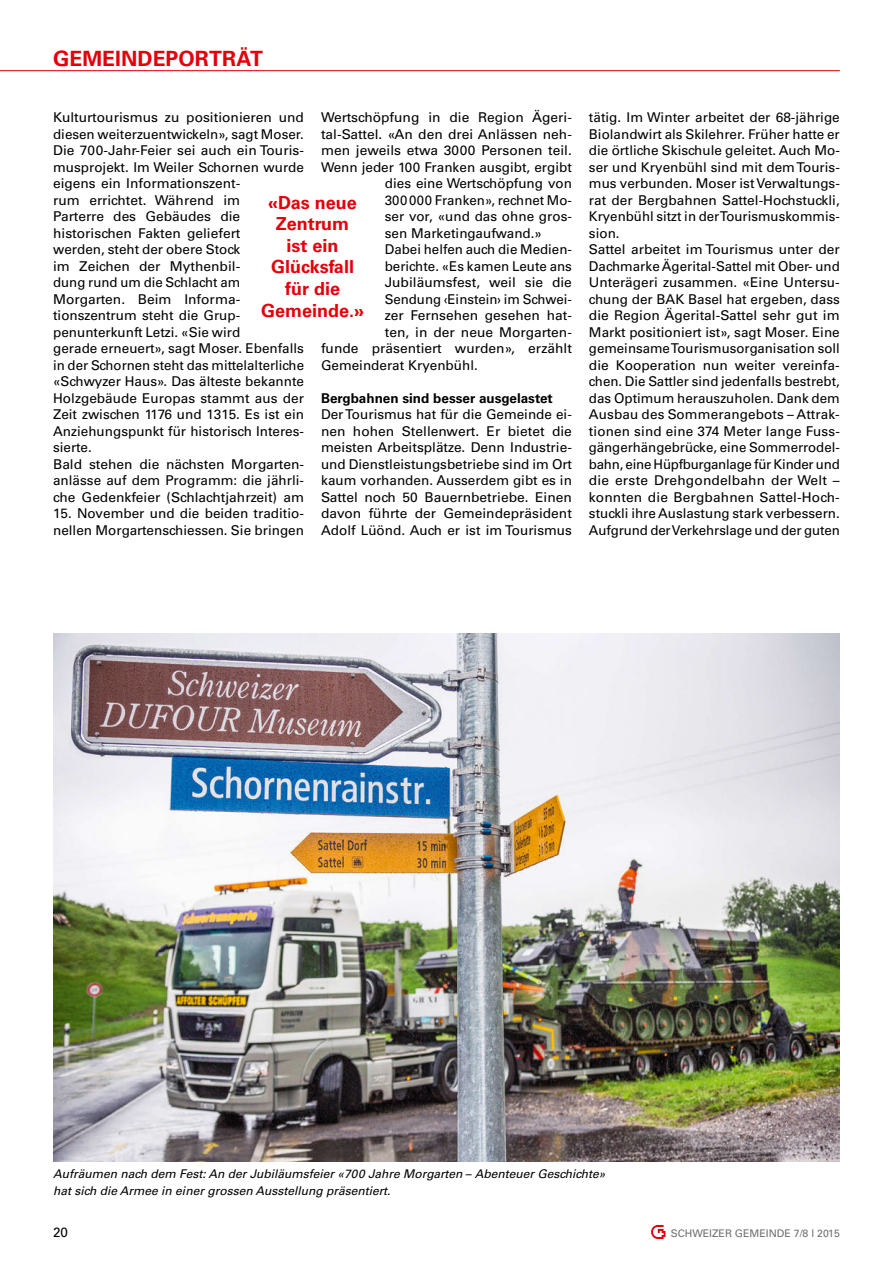
<style>
.page{position:relative;width:893px;height:1263px;background:#fff}
.page>*{position:absolute;margin:0;border:0;box-sizing:border-box;transform-origin:0 0}
.t1{font:700 21px "Univers LT Std";letter-spacing:.005em;color:#e3000b}
.t2{font:700 18px/21.6px "Univers LT Std";color:#e3000b;text-align:center}
.t3{font:13.5px/16.5px "Univers LT Std";color:#000}
.t4{font:700 13.5px "Univers LT Std";color:#000}
.t5{font:italic 12px/16.5px "Univers LT Std";color:#000}
.t6{font:10.5px "Univers LT Std";color:#6e6e6e}
.s1{font-style:normal}
</style>
<div class="page">
<hr style="left:0;top:70px;width:840px;height:1px;background:#e3000b">
<svg style="left:651px;top:1225px;width:14px;height:14px"></svg>
<img style="left:53px;top:634px;width:787px;height:527px">
<h1 class="t1" style="left:53px;top:46px;width:211px">GEMEINDEPORTRÄT</h1>
<p class="t3" style="left:321px;top:109px;width:252px">Wertschöpfung in die Region Ägeri-</p>
<p class="t3" style="left:321px;top:126px;width:252px">tal-Sattel. «An den drei Anlässen neh-</p>
<p class="t3" style="left:321px;top:142px;width:252px">men jeweils etwa 3000 Personen teil.</p>
<p class="t3" style="left:321px;top:159px;width:252px">Wenn jeder 100 Franken ausgibt, ergibt</p>
<p class="t3" style="left:385px;top:175px;width:189px">dies eine Wertschöpfung von</p>
<p class="t3" style="left:385px;top:192px;width:189px">300000 Franken», rechnet Mo-</p>
<p class="t3" style="left:385px;top:208px;width:187px">ser vor, «und das ohne gros-</p>
<p class="t3" style="left:385px;top:225px;width:159px">sen Marketingaufwand.»</p>
<p class="t3" style="left:385px;top:241px;width:189px">Dabei helfen auch die Medien-</p>
<p class="t3" style="left:385px;top:258px;width:189px">berichte. «Es kamen Leute ans</p>
<p class="t3" style="left:385px;top:274px;width:189px">Jubiläumsfest, weil sie die</p>
<p class="t3" style="left:385px;top:291px;width:189px">Sendung ‹Einstein› im Schwei-</p>
<p class="t3" style="left:385px;top:307px;width:189px">zer Fernsehen gesehen hat-</p>
<p class="t3" style="left:385px;top:324px;width:189px">ten, in der neue Morgarten-</p>
<p class="t3" style="left:321px;top:340px;width:252px">funde präsentiert wurden», erzählt</p>
<p class="t3" style="left:321px;top:357px;width:158px">Gemeinderat Kryenbühl.</p>
<p class="t4" style="left:321px;top:390px;width:233px">Bergbahnen sind besser ausgelastet</p>
<p class="t3" style="left:321px;top:406px;width:252px;text-align:justify">Der Tourismus hat für die Gemeinde ei&shy;nen hohen Stellenwert. Er bietet die meisten Arbeitsplätze. Denn Industrie&shy;und Dienstleistungsbetriebe sind im Ort kaum vorhanden. Ausserdem gibt es in Sattel noch 50 Bauernbetriebe. Einen davon führte der Gemeindepräsident Adolf Lüönd. Auch er ist im Tourismus</p>
<p class="t3" style="left:53px;top:109px;width:252px">Kulturtourismus zu positionieren und diesen weiterzuentwickeln», sagt Moser.<br>Die 700-Jahr-Feier sei auch ein Touris&shy;musprojekt. Im Weiler Schornen wurde eigens ein Informationszent-<br>rum errichtet. Während im<br>Parterre des Gebäudes die historischen Fakten geliefert<br>werden, steht der obere Stock<br>im Zeichen der Mythenbil-<br>dung rund um die Schlacht am Morgarten. Beim Informa&shy;tionszentrum steht die Grup&shy;penunterkunft Letzi. «Sie wird<br>gerade erneuert», sagt Moser. Ebenfalls in der Schornen steht das mittelalterliche «Schwyzer Haus». Das älteste bekannte Holzgebäude Europas stammt aus der Zeit zwischen 1176 und 1315. Es ist ein Anziehungspunkt für historisch Interes&shy;sierte.<br>Bald stehen die nächsten Morgarten&shy;anlässe auf dem Programm: die jährli&shy;che Gedenkfeier (Schlachtjahrzeit) am</p>
<p class="t3" style="left:53px;top:505px;width:252px">15. November und die beiden traditio&shy;nellen Morgartenschiessen. Sie bringen</p>
<h2 class="t2" style="left:261px;top:192px;width:105px">«Das neue<br>Zentrum<br>ist ein<br>Glücksfall für die<br>Gemeinde.»</h2>
<p class="t3" style="left:589px;top:109px;width:252px">tätig. Im Winter arbeitet der 68-jährige Biolandwirt als Skilehrer. Früher hatte er die örtliche Skischule geleitet. Auch Mo&shy;ser und Kryenbühl sind mit dem Touris&shy;mus verbunden. Moser ist Verwaltungs&shy;rat der Bergbahnen Sattel-Hochstuckli, Kryenbühl sitzt in der Tourismuskommis&shy;sion.<br>Sattel arbeitet im Tourismus unter der Dachmarke Ägerital-Sattel mit Ober- und Unterägeri zusammen. «Eine Untersu&shy;chung der BAK Basel hat ergeben, dass die Region Ägerital-Sattel sehr gut im Markt positioniert ist», sagt Moser. Eine gemeinsame Tourismusorganisation soll die Kooperation nun weiter vereinfa&shy;chen. Die Sattler sind jedenfalls bestrebt, das Optimum herauszuholen. Dank dem Ausbau des Sommerangebots – Attrak&shy;tionen sind eine 374 Meter lange Fuss&shy;gängerhängebrücke, eine Sommerrodel&shy;bahn, eine Hüpfburganlage für Kinder und die erste Drehgondelbahn der Welt – konnten die Bergbahnen Sattel-Hoch&shy;stuckli ihre Auslastung stark verbessern.<br>Aufgrund der Verkehrslage und der guten</p>
<p class="t5" style="left:53px;top:1166px;width:554px">Aufräumen nach dem Fest: An der Jubiläumsfeier «700 Jahre Morgarten <span class="s1">–</span> Abenteuer Geschichte» hat sich die Armee in einer grossen Ausstellung präsentiert.</p>
<p class="t3" style="left:53px;top:1224px;width:17px">20</p>
<p class="t6" style="left:671px;top:1227px;width:171px">SCHWEIZER GEMEINDE 7/8 l 2015</p>
</div>
